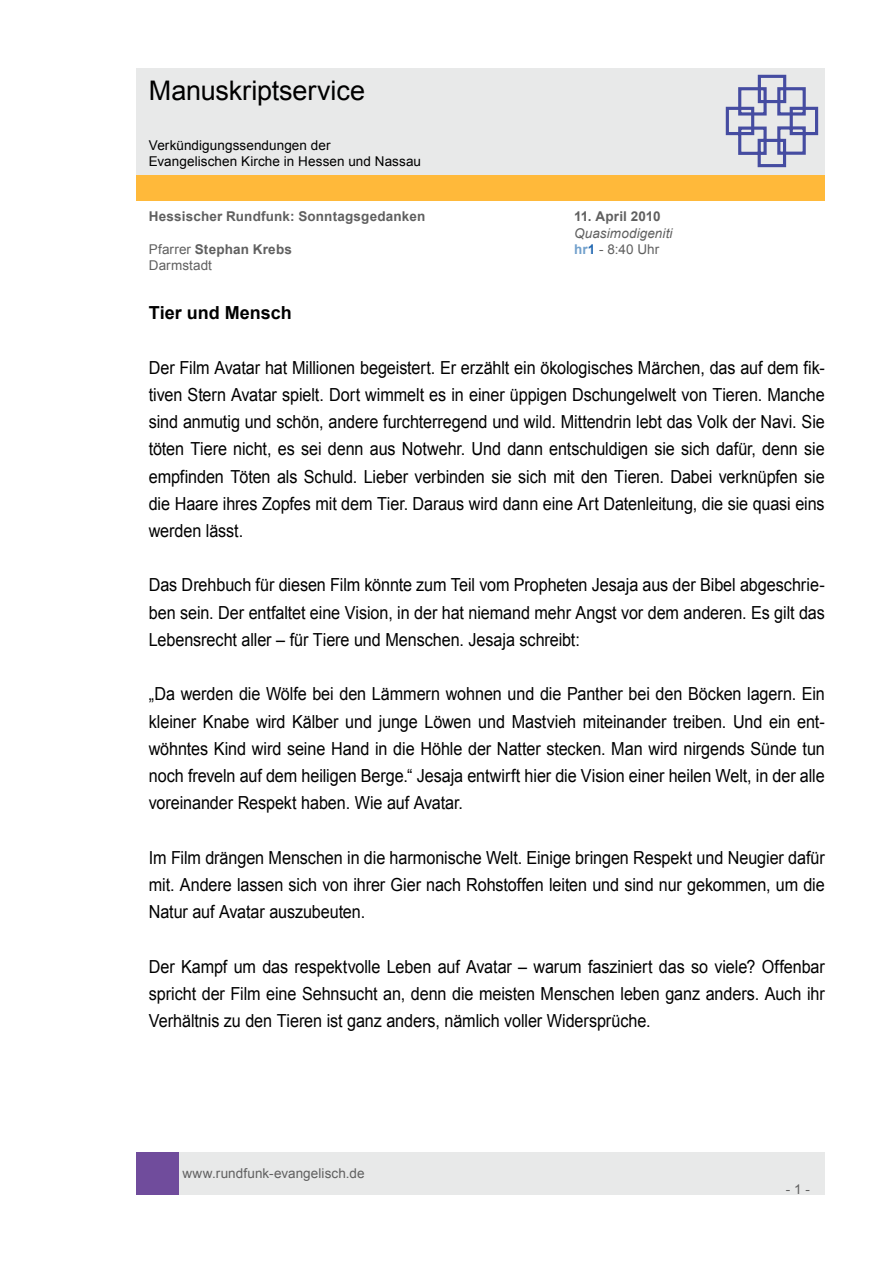
<style>
.page{position:relative;width:893px;height:1263px;background:#fff}
.page>*{position:absolute;margin:0;border:0;box-sizing:border-box;transform-origin:0 0}
.t1{font:27px "Arial";letter-spacing:-.005em;color:#000}
.t2{font:18px/27.2px "Arial";letter-spacing:-.005em;color:#000;text-align:justify;scale:.9 1}
.t3{font:700 18px "Arial";color:#000}
.t4{font:700 13.5px "Arial";letter-spacing:.015em;color:#606060}
.t5{font:13.5px/16.2px "Arial";letter-spacing:.005em;color:#000}
.t6{font:13.5px "Arial";letter-spacing:.005em;color:#606060}
.t7{font:italic 13.5px "Arial";letter-spacing:.01em;color:#606060}
.s1{font-weight:400}
.s2{font-weight:700;color:#71a0cc}
.s3{font-weight:700;color:#2369b2}
</style>
<div class="page">
<div style="left:179px;top:1152px;width:646px;height:43px;background:#e8e9e9"></div>
<div style="left:136px;top:1152px;width:43px;height:43px;background:#704c9c"></div>
<div style="left:136px;top:175px;width:689px;height:26px;background:#ffb93a"></div>
<div style="left:136px;top:68px;width:689px;height:106px;background:#e8e9e9"></div>
<svg style="left:725px;top:74px;width:94px;height:94px"></svg>
<h1 class="t1" style="left:149px;top:73px;width:218px">Manuskriptservice</h1>
<p class="t5" style="left:149px;top:137px;width:274px">Verkündigungssendungen der<br>Evangelischen Kirche in Hessen und Nassau</p>
<p class="t4" style="left:149px;top:208px;width:278px">Hessischer Rundfunk: Sonntagsgedanken</p>
<p class="t4" style="left:574px;top:208px;width:88px">11. April 2010</p>
<p class="t7" style="left:574px;top:224px;width:100px">Quasimodigeniti</p>
<p class="t4" style="left:149px;top:240px;width:145px"><span class="s1">Pfarrer</span> Stephan Krebs</p>
<p class="t6" style="left:574px;top:240px;width:87px"><span class="s2">hr</span><span class="s3">1</span> - 8:40 Uhr</p>
<p class="t6" style="left:149px;top:256px;width:65px">Darmstadt</p>
<p class="t3" style="left:149px;top:301px;width:144px">Tier und Mensch</p>
<p class="t2" style="left:149px;top:354px;width:753px">Der Film Avatar hat Millionen begeistert. Er erzählt ein ökologisches Märchen, das auf dem fik&shy;tiven Stern Avatar spielt. Dort wimmelt es in einer üppigen Dschungelwelt von Tieren. Manche sind anmutig und schön, andere furchterregend und wild. Mittendrin lebt das Volk der Navi. Sie töten Tiere nicht, es sei denn aus Notwehr. Und dann entschuldigen sie sich dafür, denn sie empfinden Töten als Schuld. Lieber verbinden sie sich mit den Tieren. Dabei verknüpfen sie die Haare ihres Zopfes mit dem Tier. Daraus wird dann eine Art Datenleitung, die sie quasi eins werden lässt.</p>
<p class="t2" style="left:149px;top:572px;width:753px">Das Drehbuch für diesen Film könnte zum Teil vom Propheten Jesaja aus der Bibel abgeschrie&shy;ben sein. Der entfaltet eine Vision, in der hat niemand mehr Angst vor dem anderen. Es gilt das Lebensrecht aller – für Tiere und Menschen. Jesaja schreibt:</p>
<p class="t2" style="left:149px;top:681px;width:753px">„Da werden die Wölfe bei den Lämmern wohnen und die Panther bei den Böcken lagern. Ein kleiner Knabe wird Kälber und junge Löwen und Mastvieh miteinander treiben. Und ein ent&shy;wöhntes Kind wird seine Hand in die Höhle der Natter stecken. Man wird nirgends Sünde tun noch freveln auf dem heiligen Berge.“ Jesaja entwirft hier die Vision einer heilen Welt, in der alle voreinander Respekt haben. Wie auf Avatar.</p>
<p class="t2" style="left:149px;top:844px;width:753px">Im Film drängen Menschen in die harmonische Welt. Einige bringen Respekt und Neugier dafür mit. Andere lassen sich von ihrer Gier nach Rohstoffen leiten und sind nur gekommen, um die Natur auf Avatar auszubeuten.</p>
<p class="t2" style="left:149px;top:953px;width:753px">Der Kampf um das respektvolle Leben auf Avatar – warum fasziniert das so viele? Offenbar spricht der Film eine Sehnsucht an, denn die meisten Menschen leben ganz anders. Auch ihr Verhältnis zu den Tieren ist ganz anders, nämlich voller Widersprüche.</p>
<p class="t6" style="left:182px;top:1164px;width:184px">www.rundfunk-evangelisch.de</p>
<p class="t6" style="left:786px;top:1180px;width:26px">- 1 -</p>
</div>
